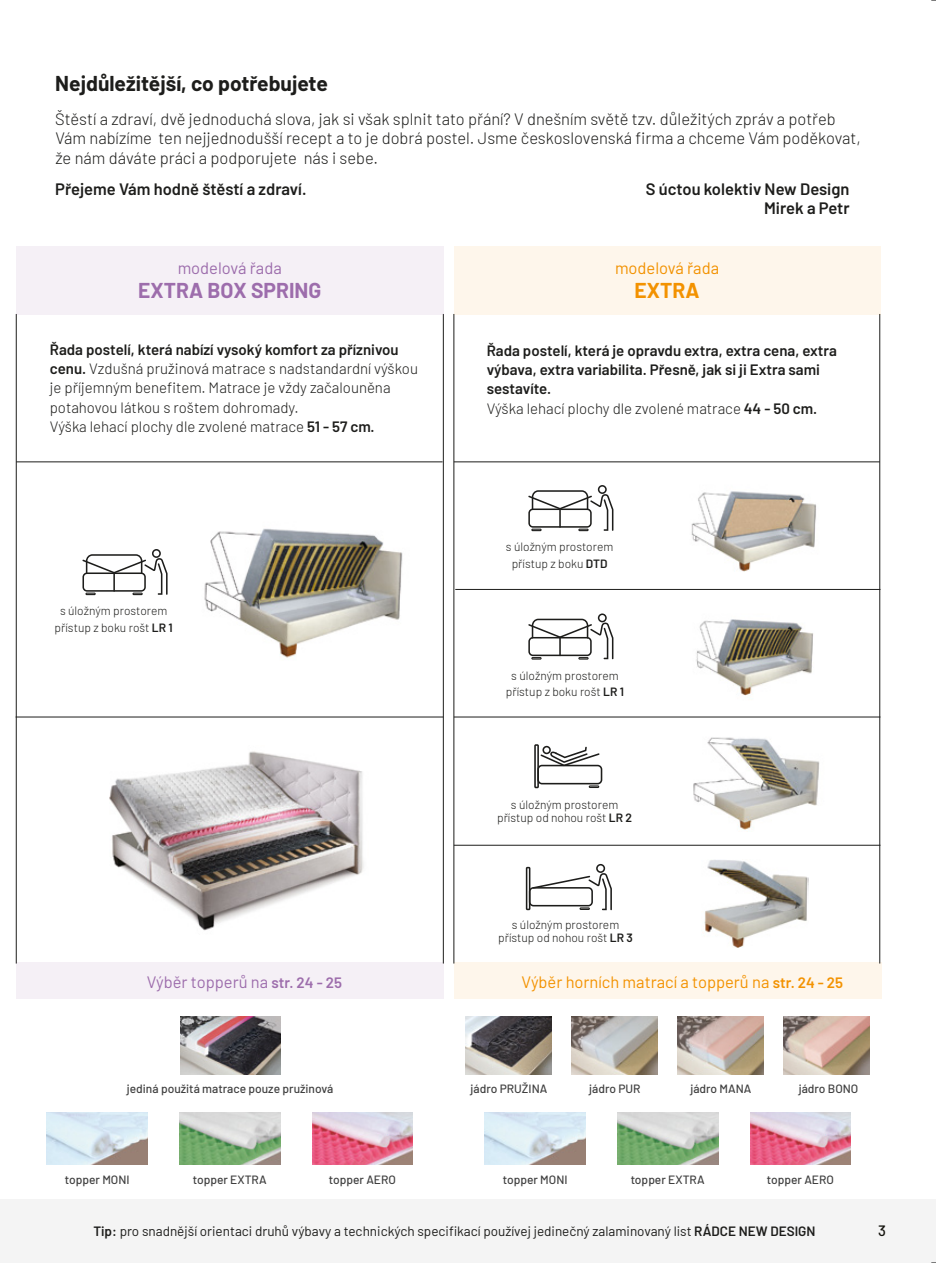
<style>
.page{position:relative;width:936px;height:1263px;background:#fff}
.page>*{position:absolute;margin:0;border:0;box-sizing:border-box;transform-origin:0 0}
.t1{font:700 21px "Barlow";color:#1d1d1b}
.t2{font:700 21px "Barlow";color:#9d6dac}
.t3{font:700 21px "Barlow";color:#f39200}
.t4{font:300 16.5px/19.5px "Barlow";color:#1d1d1b}
.t5{font:600 16.5px/19.5px "Barlow";color:#1d1d1b;text-align:right}
.t6{font:16.5px "Barlow";color:#f39200}
.t7{font:16.5px "Barlow";color:#9d6dac}
.t8{font:300 15px/19.2px "Barlow";color:#1d1d1b}
.t9{font:600 15px/19.2px "Barlow";color:#1d1d1b}
.t10{font:500 15px "Barlow";color:#12110b}
.t11{font:13.5px "Barlow";color:#1d1d1b}
.t12{font:300 12px/16.2px "Barlow";color:#1d1d1b;text-align:center}
.t13{font:500 12px "Barlow";color:#3f3f3f}
.s1{font-weight:600}
.s2{font-weight:300}
.s3{font-weight:600;font-size:15px}
</style>
<div class="page">
<div style="left:454px;top:962px;width:427px;height:37px;background:#fef6eb"></div>
<div style="left:16px;top:962px;width:427px;height:37px;background:#f5f0f6"></div>
<div style="left:0;top:1199px;width:935px;height:64px;background:#f4f4f4"></div>
<svg style="left:82px;top:549px;width:85px;height:46px"></svg>
<svg style="left:528px;top:613px;width:85px;height:47px"></svg>
<img style="left:312px;top:1113px;width:100px;height:52px">
<img style="left:179px;top:1113px;width:101px;height:52px">
<img style="left:47px;top:1113px;width:100px;height:52px">
<img style="left:750px;top:1113px;width:100px;height:52px">
<img style="left:617px;top:1113px;width:101px;height:52px">
<img style="left:485px;top:1113px;width:100px;height:52px">
<img style="left:180px;top:1017px;width:100px;height:58px">
<img style="left:783px;top:1017px;width:86px;height:58px">
<img style="left:677px;top:1017px;width:86px;height:58px">
<img style="left:572px;top:1017px;width:85px;height:58px">
<img style="left:466px;top:1017px;width:85px;height:58px">
<svg style="left:528px;top:485px;width:85px;height:46px"></svg>
<img style="left:109px;top:751px;width:255px;height:180px">
<svg style="left:534px;top:744px;width:68px;height:44px"></svg>
<svg style="left:526px;top:864px;width:86px;height:46px"></svg>
<img style="left:704px;top:860px;width:104px;height:88px">
<img style="left:677px;top:716px;width:156px;height:129px">
<img style="left:204px;top:528px;width:199px;height:130px">
<img style="left:684px;top:619px;width:142px;height:102px">
<img style="left:681px;top:461px;width:147px;height:128px">
<hr style="left:443px;top:314px;width:1px;height:649px;background:#1d1d1b">
<hr style="left:16px;top:314px;width:1px;height:649px;background:#1d1d1b">
<hr style="left:453px;top:314px;width:1px;height:649px;background:#1d1d1b">
<hr style="left:879px;top:314px;width:1px;height:649px;background:#1d1d1b">
<div style="left:16px;top:246px;width:427px;height:69px;background:#f5f0f6"></div>
<hr style="left:16px;top:462px;width:426px;height:1px;background:#1d1d1b">
<hr style="left:16px;top:717px;width:427px;height:1px;background:#1d1d1b">
<div style="left:454px;top:246px;width:426px;height:69px;background:#fef6eb"></div>
<hr style="left:454px;top:462px;width:425px;height:1px;background:#1d1d1b">
<hr style="left:455px;top:589px;width:425px;height:1px;background:#1d1d1b">
<hr style="left:454px;top:717px;width:426px;height:1px;background:#1d1d1b">
<hr style="left:454px;top:845px;width:426px;height:1px;background:#1d1d1b">
<p class="t1" style="left:55px;top:68px;width:274px">Nejdůležitější, co potřebujete</p>
<p class="t4" style="left:55px;top:108px;width:807px">Štěstí a zdraví, dvě jednoduchá slova, jak si však splnit tato přání? V dnešním světě tzv. důležitých zpráv a potřeb<br>Vám nabízíme ten nejjednodušší recept a to je dobrá postel. Jsme československá firma a chceme Vám poděkovat, že nám dáváte práci a podporujete nás i sebe.</p>
<p class="t5" style="left:55px;top:177px;width:253px">Přejeme Vám hodně štěstí a zdraví.</p>
<p class="t5" style="left:645px;top:177px;width:205px">S úctou kolektiv New Design<br>Mirek a Petr</p>
<p class="t7" style="left:178px;top:256px;width:106px">modelová řada</p>
<p class="t6" style="left:615px;top:256px;width:106px">modelová řada</p>
<p class="t2" style="left:138px;top:275px;width:185px">EXTRA BOX SPRING</p>
<p class="t3" style="left:634px;top:275px;width:67px">EXTRA</p>
<p class="t8" style="left:50px;top:339px;width:370px"><span class="s1">Řada postelí, která nabízí vysoký komfort za příznivou cenu.</span> Vzdušná pružinová matrace s nadstandardní výškou je příjemným benefitem. Matrace je vždy začalouněna potahovou látkou s roštem dohromady.<br>Výška lehací plochy dle zvolené matrace <span class="s1">51 - 57 cm.</span></p>
<p class="t9" style="left:486px;top:340px;width:352px">Řada postelí, která je opravdu extra, extra cena, extra výbava, extra variabilita. Přesně, jak si ji Extra sami sestavíte.<br><span class="s2">Výška lehací plochy dle zvolené matrace</span> 44 - 50 cm.</p>
<p class="t12" style="left:55px;top:602px;width:120px">s úložným prostorem přístup z boku rošt <span class="s1">LR 1</span></p>
<p class="t12" style="left:506px;top:538px;width:109px">s úložným prostorem přístup z boku <span class="s1">DTD</span></p>
<p class="t12" style="left:506px;top:666px;width:120px">s úložným prostorem přístup z boku rošt <span class="s1">LR 1</span></p>
<p class="t12" style="left:497px;top:797px;width:136px;line-height:13.2px">s úložným prostorem přístup od nohou rošt <span class="s1">LR 2</span></p>
<p class="t7" style="left:147px;top:970px;width:197px">Výběr topperů na <span class="s3">str. 24 - 25</span></p>
<p class="t12" style="left:498px;top:917px;width:136px;line-height:13.2px">s úložným prostorem přístup od nohou rošt <span class="s1">LR 3</span></p>
<p class="t6" style="left:521px;top:970px;width:323px">Výběr horních matrací a topperů na <span class="s3">str. 24 - 25</span></p>
<p class="t13" style="left:127px;top:1080px;width:208px">jediná použitá matrace pouze pružinová</p>
<p class="t13" style="left:470px;top:1080px;width:78px">jádro PRUŽINA</p>
<p class="t13" style="left:589px;top:1080px;width:53px">jádro PUR</p>
<p class="t13" style="left:690px;top:1080px;width:62px">jádro MANA</p>
<p class="t13" style="left:798px;top:1080px;width:61px">jádro BONO</p>
<p class="t13" style="left:65px;top:1171px;width:66px">topper MONI</p>
<p class="t13" style="left:193px;top:1171px;width:76px">topper EXTRA</p>
<p class="t13" style="left:329px;top:1171px;width:69px">topper AERO</p>
<p class="t13" style="left:502px;top:1171px;width:66px">topper MONI</p>
<p class="t13" style="left:630px;top:1171px;width:76px">topper EXTRA</p>
<p class="t13" style="left:766px;top:1171px;width:69px">topper AERO</p>
<p class="t11" style="left:93px;top:1221px;width:723px"><span class="s1">Tip:</span> pro snadnější orientaci druhů výbavy a technických specifikací používej jedinečný zalaminovaný list <span class="s1">RÁDCE NEW DESIGN</span></p>
<p class="t10" style="left:878px;top:1219px;width:9px">3</p>
</div>
